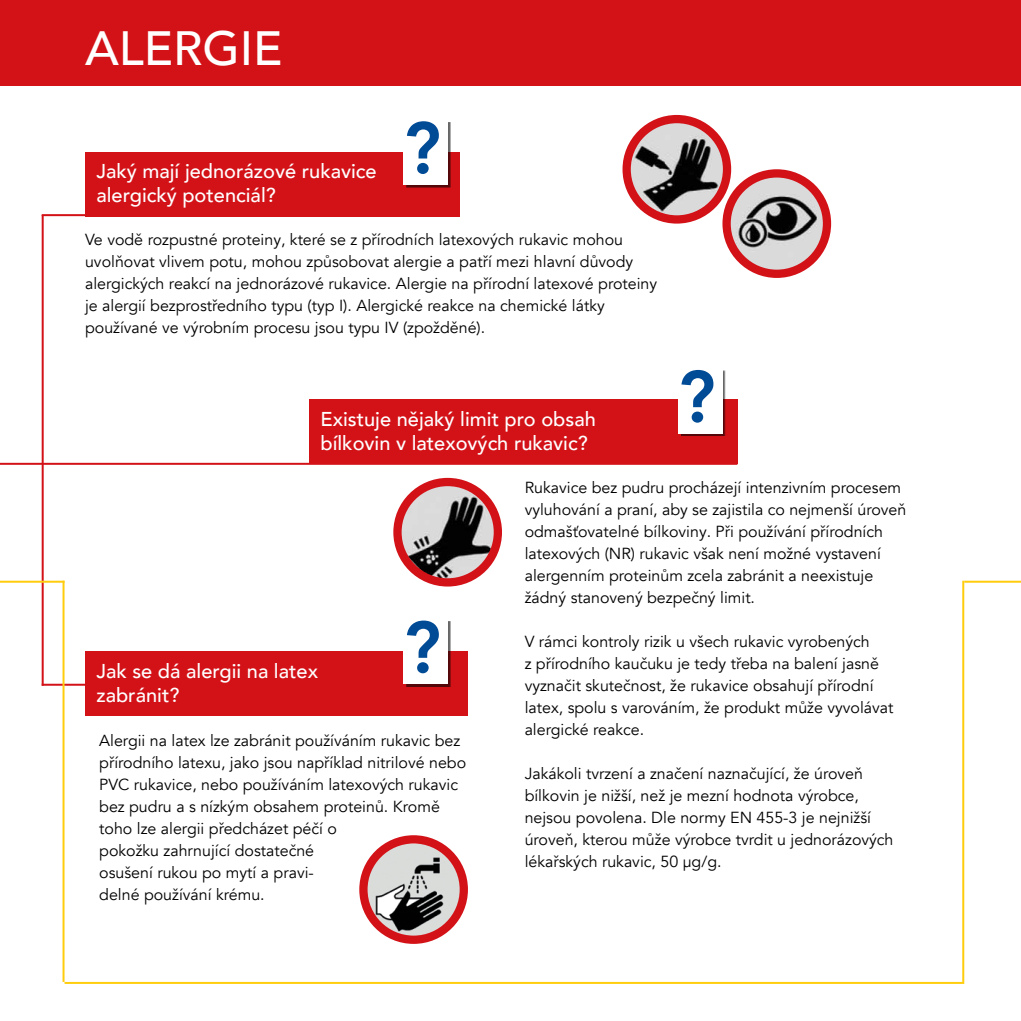
<style>
.page{position:relative;width:1021px;height:1021px;background:#fff}
.page>*{position:absolute;margin:0;border:0;box-sizing:border-box;transform-origin:0 0}
.t1{font:800 72px "Avenir LT Com";color:#004b96}
.t2{font:500 48px "Avenir LT Com";color:#fff}
.t3{font:500 20px/24px "Avenir LT Com";color:#fff}
.t4{font:16px/22px "Avenir LT Com";color:#000}
</style>
<div class="page">
<img style="left:726px;top:173px;width:101px;height:101px;border-radius:50px">
<div style="left:722px;top:169px;width:109px;height:109px;border:8px solid #d31218;border-radius:50%"></div>
<img style="left:397px;top:482px;width:101px;height:100px;border-radius:50px">
<div style="left:393px;top:478px;width:109px;height:108px;border:8px solid #d31218;border-radius:50%"></div>
<img style="left:626px;top:119px;width:101px;height:100px;border-radius:50px">
<div style="left:622px;top:115px;width:109px;height:108px;border:8px solid #d31218;border-radius:50%"></div>
<img style="left:363px;top:844px;width:99px;height:95px">
<div style="left:359px;top:835px;width:109px;height:108px;border:8px solid #d31218;border-radius:50%"></div>
<div style="left:0;top:0;width:1020px;height:85px;background:#d31218"></div>
<div style="left:85px;top:651px;width:383px;height:65px;background:#d31218"></div>
<div style="left:85px;top:152px;width:374px;height:64px;background:#d31218"></div>
<div style="left:309px;top:399px;width:428px;height:64px;background:#d31218"></div>
<hr style="left:0;top:463px;width:737px;height:2px;background:#d31218">
<hr style="left:42px;top:683px;width:71px;height:2px;background:#d31218">
<hr style="left:42px;top:214px;width:60px;height:2px;background:#d31218">
<hr style="left:42px;top:215px;width:2px;height:470px;background:#d31218">
<div style="left:406px;top:122px;width:44px;height:66px;background:#000;opacity:.6"></div>
<div style="left:403px;top:119px;width:44px;height:66px;background:#fff"></div>
<div style="left:406px;top:621px;width:44px;height:66px;background:#000;opacity:.6"></div>
<div style="left:403px;top:618px;width:44px;height:66px;background:#fff"></div>
<div style="left:680px;top:370px;width:45px;height:66px;background:#000;opacity:.6"></div>
<div style="left:678px;top:368px;width:44px;height:65px;background:#fff"></div>
<hr style="left:0;top:580px;width:64px;height:2px;background:#ffcd0d">
<hr style="left:964px;top:580px;width:56px;height:2px;background:#ffcd0d">
<hr style="left:64px;top:981px;width:900px;height:2px;background:#ffcd0d">
<hr style="left:962px;top:580px;width:2px;height:401px;background:#ffcd0d">
<hr style="left:62px;top:580px;width:2px;height:401px;background:#ffcd0d">
<h2 class="t2" style="left:85px;top:20px;width:199px">ALERGIE</h2>
<p class="t3" style="left:96px;top:160px;width:282px">Jaký mají jednorázové rukavice alergický potenciál?</p>
<h1 class="t1" style="left:403px;top:106px;width:39px">?</h1>
<p class="t4" style="left:85px;top:229px;width:573px">Ve vodě rozpustné proteiny, které se z přírodních latexových rukavic mohou uvolňovat vlivem potu, mohou způsobovat alergie a patří mezi hlavní důvody alergických reakcí na jednorázové rukavice. Alergie na přírodní latexové proteiny je alergií bezprostředního typu (typ I). Alergické reakce na chemické látky používané ve výrobním procesu jsou typu IV (zpožděné).</p>
<h1 class="t1" style="left:678px;top:354px;width:39px">?</h1>
<p class="t3" style="left:320px;top:407px;width:277px">Existuje nějaký limit pro obsah bílkovin v latexových rukavic?</p>
<p class="t4" style="left:524px;top:476px;width:383px">Rukavice bez pudru procházejí intenzivním procesem vyluhování a praní, aby se zajistila co nejmenší úroveň odmašťovatelné bílkoviny. Při používání přírodních latexových (NR) rukavic však není možné vystavení alergenním proteinům zcela zabránit a neexistuje žádný stanovený bezpečný limit.</p>
<p class="t4" style="left:524px;top:630px;width:370px">V rámci kontroly rizik u všech rukavic vyrobených<br>z přírodního kaučuku je tedy třeba na balení jasně vyznačit skutečnost, že rukavice obsahují přírodní latex, spolu s varováním, že produkt může vyvolávat alergické reakce.</p>
<p class="t4" style="left:524px;top:762px;width:370px">Jakákoli tvrzení a značení naznačující, že úroveň bílkovin je nižší, než je mezní hodnota výrobce, nejsou povolena. Dle normy EN 455-3 je nejnižší úroveň, kterou může výrobce tvrdit u jednorázových lékařských rukavic, 50 µg/g.</p>
<h1 class="t1" style="left:403px;top:605px;width:39px">?</h1>
<p class="t3" style="left:96px;top:659px;width:223px">Jak se dá alergii na latex zabránit?</p>
<p class="t4" style="left:99px;top:729px;width:368px">Alergii na latex lze zabránit používáním rukavic bez přírodního latexu, jako jsou například nitrilové nebo PVC rukavice, nebo používáním latexových rukavic bez pudru a s nízkým obsahem proteinů. Kromě toho lze alergii předcházet péčí o<br>pokožku zahrnující dostatečné<br>osušení rukou po mytí a pravi-<br>delné používání krému.</p>
</div>
